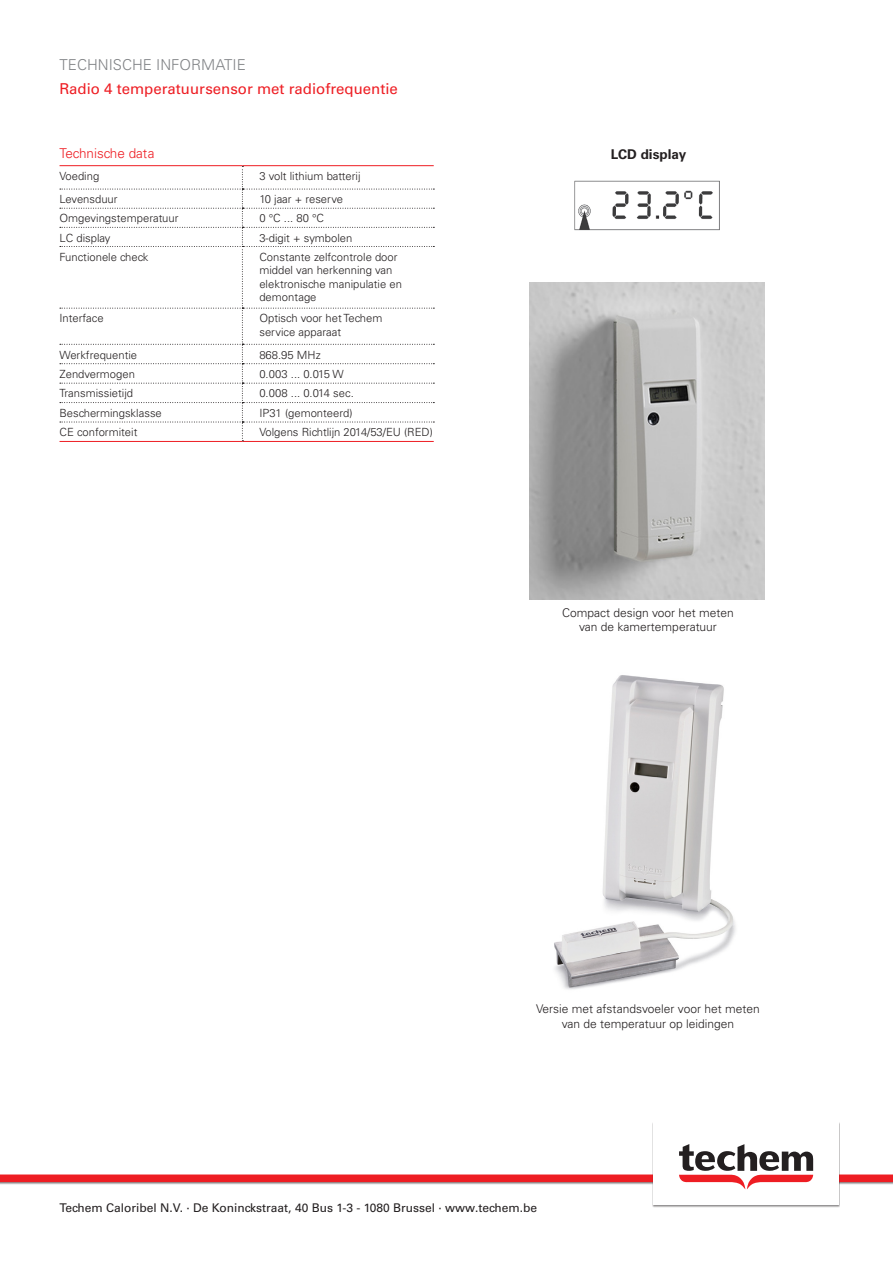
<style>
.page{position:relative;width:893px;height:1263px;background:#fff}
.page>*{position:absolute;margin:0;border:0;box-sizing:border-box;transform-origin:0 0}
.Headline_interior_pa{font:15px "Univers";color:#ee1d23}
.Paginanummering_link{font:300 15px "Univers";color:#808285}
.Headline_interior_pa-2{font:300 13.5px "Univers";color:#ee1d23}
.Copy_bold{font:700 13.5px "Univers";color:#231f20}
.Copy{font:300 12px/14.4px "Univers";color:#231f20;text-align:center}
.Copy-2{font:12px "Univers";color:#231f20}
.Copy-3{font:300 11.25px/13.5px "Univers";color:#231f20}
</style>
<div class="page">
<div style="left:0;top:1175px;width:893px;height:10px;background:#231f20;opacity:.3"></div>
<div style="left:0;top:1175px;width:893px;height:7px;background:#ee1d23"></div>
<div style="left:652px;top:1122px;width:188px;height:85px;background:#231f20;opacity:.3"></div>
<div style="left:653px;top:1122px;width:186px;height:82px;background:#fff"></div>
<svg style="left:679px;top:1144px;width:134px;height:45px"></svg>
<hr style="left:60px;top:165px;width:182px;height:1px;background:#ee1d23">
<hr style="left:242px;top:165px;width:192px;height:1px;background:#ee1d23">
<hr style="left:60px;top:441px;width:182px;height:1px;background:#ee1d23">
<hr style="left:242px;top:441px;width:192px;height:1px;background:#ee1d23">
<svg style="left:60px;top:166px;width:374px;height:275px"></svg>
<img style="left:574px;top:181px;width:146px;height:49px">
<img style="left:530px;top:282px;width:234px;height:318px">
<img style="left:554px;top:675px;width:182px;height:315px">
<p class="Paginanummering_link" style="left:60px;top:56px;width:188px">TECHNISCHE INFORMATIE</p>
<p class="Headline_interior_pa" style="left:60px;top:80px;width:340px">Radio 4 temperatuursensor met radiofrequentie</p>
<p class="Headline_interior_pa-2" style="left:60px;top:145px;width:96px">Technische data</p>
<p class="Copy-3" style="left:60px;top:169px;width:41px">Voeding</p>
<p class="Copy-3" style="left:259px;top:169px;width:103px">3 volt lithium batterij</p>
<p class="Copy-3" style="left:60px;top:193px;width:60px">Levensduur</p>
<p class="Copy-3" style="left:259px;top:193px;width:85px">10 jaar + reserve</p>
<p class="Copy-3" style="left:60px;top:212px;width:120px">Omgevingstemperatuur</p>
<p class="Copy-3" style="left:259px;top:212px;width:66px">0 °C ... 80 °C</p>
<p class="Copy-3" style="left:60px;top:231px;width:53px">LC display</p>
<p class="Copy-3" style="left:259px;top:231px;width:95px">3-digit + symbolen</p>
<p class="Copy-3" style="left:60px;top:250px;width:90px">Functionele check</p>
<p class="Copy-3" style="left:259px;top:250px;width:144px">Constante zelfcontrole door middel van herkenning van elektronische manipulatie en demontage</p>
<p class="Copy-3" style="left:60px;top:312px;width:46px">Interface</p>
<p class="Copy-3" style="left:259px;top:312px;width:124px">Optisch voor het Techem service apparaat</p>
<p class="Copy-3" style="left:60px;top:348px;width:79px">Werkfrequentie</p>
<p class="Copy-3" style="left:259px;top:348px;width:63px">868.95 MHz</p>
<p class="Copy-3" style="left:60px;top:367px;width:77px">Zendvermogen</p>
<p class="Copy-3" style="left:259px;top:367px;width:86px">0.003 ... 0.015 W</p>
<p class="Copy-3" style="left:60px;top:387px;width:75px">Transmissietijd</p>
<p class="Copy-3" style="left:259px;top:387px;width:96px">0.008 ... 0.014 sec.</p>
<p class="Copy-3" style="left:60px;top:406px;width:104px">Beschermingsklasse</p>
<p class="Copy-3" style="left:259px;top:406px;width:95px">IP31 (gemonteerd)</p>
<p class="Copy-3" style="left:60px;top:425px;width:79px">CE conformiteit</p>
<p class="Copy-3" style="left:259px;top:425px;width:175px">Volgens Richtlijn 2014/53/EU (RED)</p>
<p class="Copy_bold" style="left:611px;top:146px;width:77px">LCD display</p>
<p class="Copy" style="left:562px;top:605px;width:173px">Compact design voor het meten van de kamertemperatuur</p>
<p class="Copy" style="left:536px;top:1002px;width:225px">Versie met afstandsvoeler voor het meten van de temperatuur op leidingen</p>
<p class="Copy-2" style="left:60px;top:1201px;width:479px">Techem Caloribel N.V. · De Koninckstraat, 40 Bus 1-3 - 1080 Brussel · www.techem.be</p>
</div>
